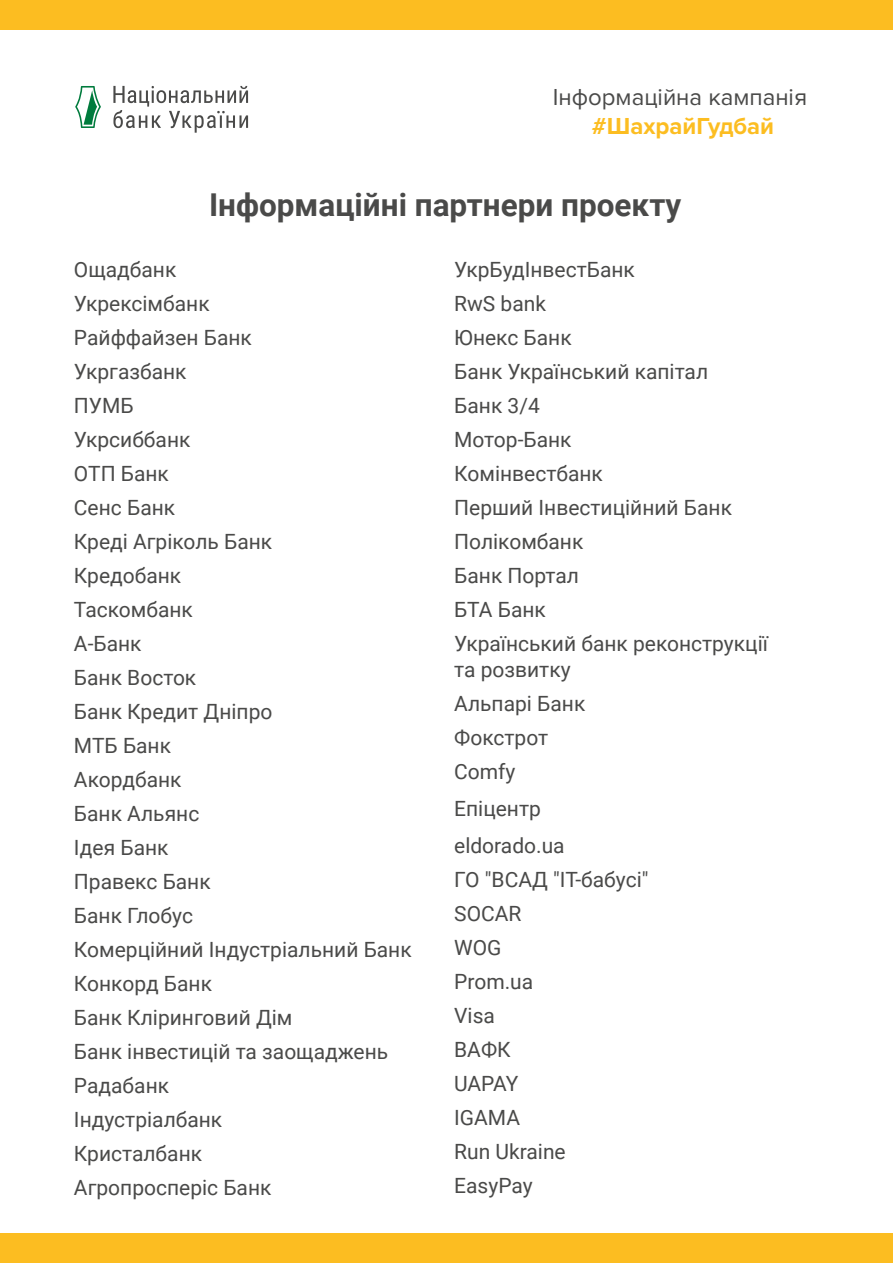
<style>
.page{position:relative;width:893px;height:1263px;background:#fff}
.page>*{position:absolute;margin:0;border:0;box-sizing:border-box;transform-origin:0 0}
.t1{font:700 31.5px "Roboto";color:#4a4a49}
.t2{font:24px "Proxima Nova";color:#4a4a49}
.t3{font:700 24px "Proxima Nova";color:#fcbd21}
.t4{font:21px/34px "Roboto";color:#4a4a49}
</style>
<div class="page">
<div style="left:0;top:0;width:893px;height:30px;background:#fcbd21"></div>
<div style="left:0;top:1233px;width:893px;height:30px;background:#fcbd21"></div>
<svg style="left:113px;top:86px;width:135px;height:47px"></svg>
<svg style="left:75px;top:86px;width:26px;height:42px"></svg>
<p class="t2" style="left:553px;top:83px;width:256px">Інформаційна кампанія</p>
<p class="t3" style="left:592px;top:111px;width:184px">#ШахрайГудбай</p>
<h1 class="t1" style="left:209px;top:183px;width:474px">Інформаційні партнери проекту</h1>
<p class="t4" style="left:74px;top:252px;width:339px">Ощадбанк<br>Укрексімбанк<br>Райффайзен Банк<br>Укргазбанк<br>ПУМБ<br>Укрсиббанк<br>ОТП Банк<br>Сенс Банк<br>Креді Агріколь Банк<br>Кредобанк<br>Таскомбанк<br>А-Банк<br>Банк Восток<br>Банк Кредит Дніпро<br>МТБ Банк<br>Акордбанк<br>Банк Альянс<br>Ідея Банк<br>Правекс Банк<br>Банк Глобус<br>Комерційний Індустріальний Банк<br>Конкорд Банк<br>Банк Кліринговий Дім<br>Банк інвестицій та заощаджень<br>Радабанк<br>Індустріалбанк<br>Кристалбанк<br>Агропросперіс Банк</p>
<p class="t4" style="left:454px;top:252px;width:315px">УкрБудІнвестБанк<br>RwS bank<br>Юнекс Банк<br>Банк Український капітал<br>Банк 3/4<br>Мотор-Банк<br>Комінвестбанк<br>Перший Інвестиційний Банк<br>Полікомбанк<br>Банк Портал<br>БТА Банк<br>Український банк реконструкції</p>
<p class="t4" style="left:454px;top:651px;width:133px">та розвитку<br>Альпарі Банк<br>Фокстрот<br>Comfy</p>
<p class="t4" style="left:454px;top:789px;width:112px;line-height:37px">Епіцентр eldorado.ua</p>
<p class="t4" style="left:454px;top:861px;width:196px">ГО "ВСАД "IT-бабусі"<br>SOCAR<br>WOG<br>Prom.ua<br>Visa<br>ВАФК<br>UAPAY<br>IGAMA<br>Run Ukraine<br>EasyPay</p>
</div>
